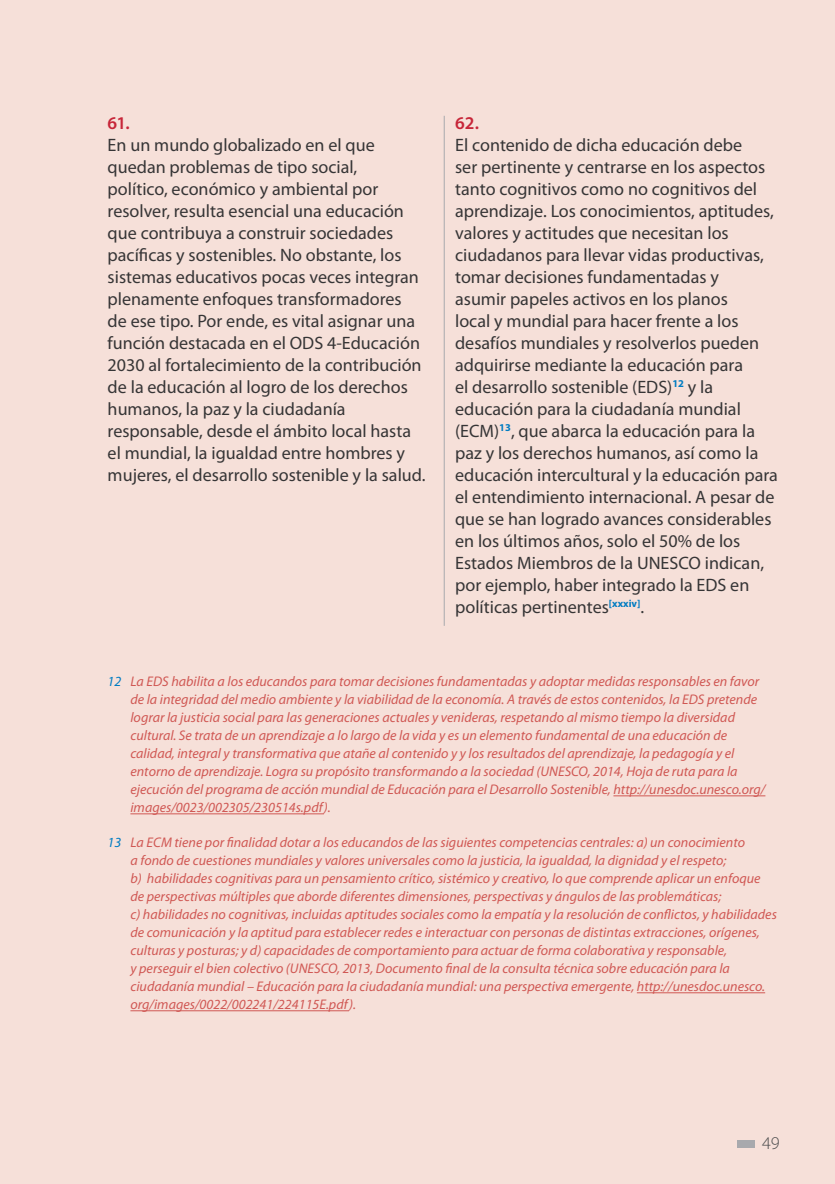
<style>
.page{position:relative;width:835px;height:1184px;background:#f6e0d9}
.page>*{position:absolute;margin:0;border:0;box-sizing:border-box;transform-origin:0 0}
.t1{font:18.03px/22.1px "Myriad Pro";color:#363536}
.t2{font:600 18.03px "Myriad Pro";color:#c72639}
.t3{font:300 18.03px "Myriad Pro";color:#4b4c4d}
.t4{font:italic 14px/18px "Myriad Pro";color:#d05854}
.s1{color:#007cc2}
</style>
<div class="page">
<div style="left:737px;top:1140px;width:17px;height:7px;background:#a8a9ad"></div>
<hr style="left:444px;top:116px;width:1px;height:510px;background:#a8a9ad">
<hr style="left:613px;top:795px;width:152px;height:1px;background:#d05854">
<hr style="left:130px;top:813px;width:194px;height:1px;background:#d05854">
<hr style="left:637px;top:992px;width:128px;height:1px;background:#d05854">
<hr style="left:130px;top:1010px;width:219px;height:1px;background:#d05854">
<p class="t2" style="left:108px;top:112px;width:24px">61.</p>
<p class="t1" style="left:108px;top:134px;width:319px">En un mundo globalizado en el que quedan problemas de tipo social,<br>político, económico y ambiental por resolver, resulta esencial una educación que contribuya a construir sociedades pacíficas y sostenibles. No obstante, los sistemas educativos pocas veces integran plenamente enfoques transformadores<br>de ese tipo. Por ende, es vital asignar una función destacada en el ODS 4-Educación 2030 al fortalecimiento de la contribución de la educación al logro de los derechos humanos, la paz y la ciudadanía responsable, desde el ámbito local hasta el mundial, la igualdad entre hombres y mujeres, el desarrollo sostenible y la salud.</p>
<p class="t2" style="left:455px;top:112px;width:25px">62.</p>
<p class="t1" style="left:455px;top:134px;width:324px">El contenido de dicha educación debe<br>ser pertinente y centrarse en los aspectos tanto cognitivos como no cognitivos del aprendizaje. Los conocimientos, aptitudes, valores y actitudes que necesitan los ciudadanos para llevar vidas productivas, tomar decisiones fundamentadas y<br>asumir papeles activos en los planos<br>local y mundial para hacer frente a los desafíos mundiales y resolverlos pueden adquirirse mediante la educación para<br>el desarrollo sostenible (EDS)<sup>12</sup> y la educación para la ciudadanía mundial (ECM)<sup>13</sup>, que abarca la educación para la paz y los derechos humanos, así como la educación intercultural y la educación para el entendimiento internacional. A pesar de que se han logrado avances considerables en los últimos años, solo el 50% de los Estados Miembros de la UNESCO indican, por ejemplo, haber integrado la EDS en políticas pertinentes<sup>[xxxiv]</sup>.</p>
<p class="t4" style="left:130px;top:672px;width:636px;text-indent:-23px"><span class="s1">12</span> La EDS habilita a los educandos para tomar decisiones fundamentadas y adoptar medidas responsables en favor de la integridad del medio ambiente y la viabilidad de la economía. A través de estos contenidos, la EDS pretende lograr la justicia social para las generaciones actuales y venideras, respetando al mismo tiempo la diversidad cultural. Se trata de un aprendizaje a lo largo de la vida y es un elemento fundamental de una educación de calidad, integral y transformativa que atañe al contenido y y los resultados del aprendizaje, la pedagogía y el entorno de aprendizaje. Logra su propósito transformando a la sociedad (UNESCO, 2014, Hoja de ruta para la ejecución del programa de acción mundial de Educación para el Desarrollo Sostenible, http://unesdoc.unesco.org/ images/0023/002305/230514s.pdf).</p>
<p class="t4" style="left:130px;top:833px;width:648px;text-indent:-23px"><span class="s1">13</span> La ECM tiene por finalidad dotar a los educandos de las siguientes competencias centrales: a) un conocimiento<br>a fondo de cuestiones mundiales y valores universales como la justicia, la igualdad, la dignidad y el respeto;<br>b) habilidades cognitivas para un pensamiento crítico, sistémico y creativo, lo que comprende aplicar un enfoque de perspectivas múltiples que aborde diferentes dimensiones, perspectivas y ángulos de las problemáticas;<br>c) habilidades no cognitivas, incluidas aptitudes sociales como la empatía y la resolución de conflictos, y habilidades de comunicación y la aptitud para establecer redes e interactuar con personas de distintas extracciones, orígenes, culturas y posturas; y d) capacidades de comportamiento para actuar de forma colaborativa y responsable,<br>y perseguir el bien colectivo (UNESCO, 2013, Documento final de la consulta técnica sobre educación para la ciudadanía mundial – Educación para la ciudadanía mundial: una perspectiva emergente, http://unesdoc.unesco. org/images/0022/002241/224115E.pdf).</p>
<p class="t3" style="left:762px;top:1132px;width:19px">49</p>
</div>
